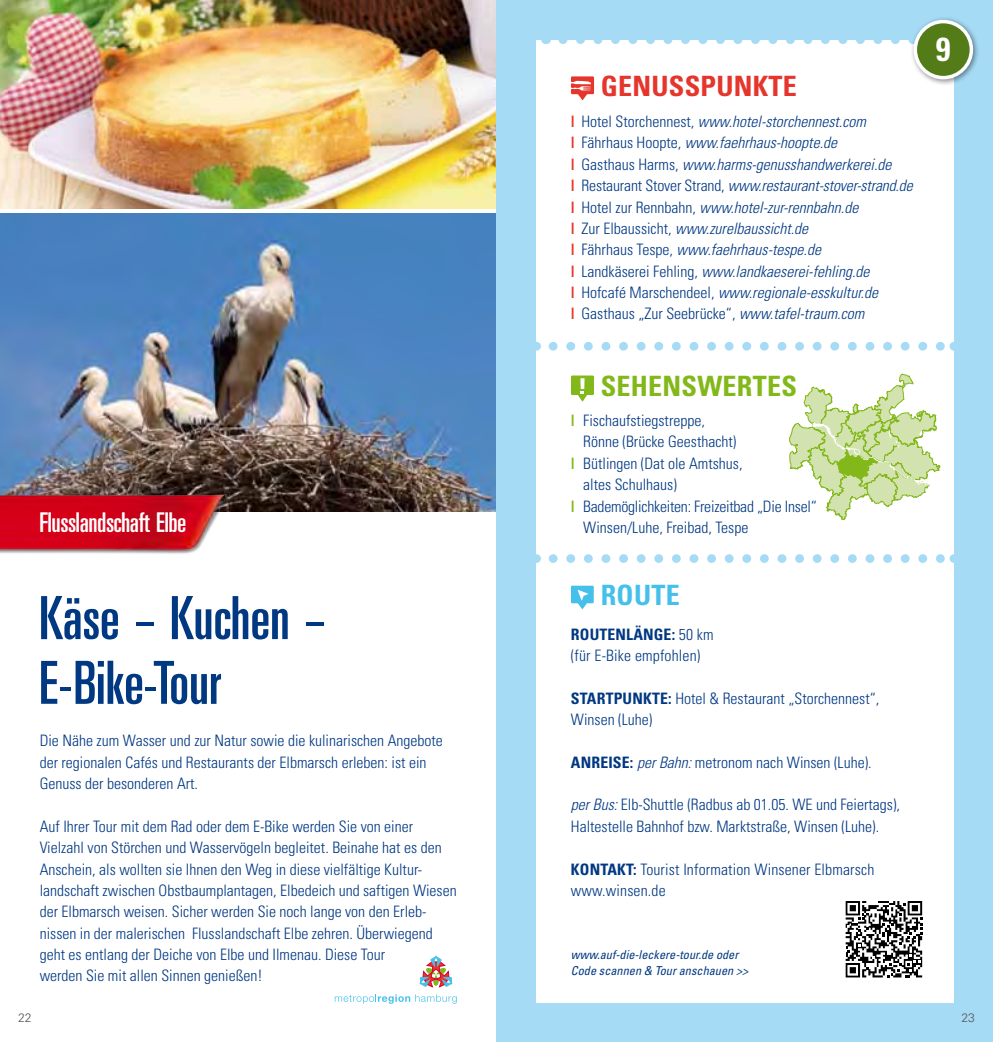
<style>
.page{position:relative;width:993px;height:1042px;background:#fff}
.page>*{position:absolute;margin:0;border:0;box-sizing:border-box;transform-origin:0 0}
.t1{font:61.25px/64.8px "Univers Ultra Condensed BQ";letter-spacing:.01em;color:#003882}
.t2{font:700 condensed 33.25px "Univers";color:#fff}
.t3{font:28px "Univers Ultra Condensed BQ";color:#fff}
.t4{font:700 condensed 28px "Univers";letter-spacing:.01em;color:#e5352c}
.t5{font:700 condensed 28px "Univers";letter-spacing:.01em;color:#83b81a}
.t6{font:700 condensed 28px "Univers";letter-spacing:.01em;color:#45c0eb}
.t7{font:300 condensed 15.75px/21.3px "Univers";color:#003882}
.t8{font:italic 300 condensed 15.75px/21.3px "Univers";color:#003882}
.t9{font:700 condensed 15.75px "Univers";letter-spacing:.01em;color:#003882}
.t10{font:italic condensed 12.25px/15.8px "Univers";color:#003882}
.t11{font:300 12.25px "Univers";color:#58585a}
.s1{font-weight:700;font-style:normal;color:#e5352c}
.s2{font-style:normal}
.s3{font-weight:700;color:#83b81a}
.s4{font-weight:700}
.s5{font-style:italic}
</style>
<div class="page">
<img style="left:0;top:213px;width:496px;height:298px">
<img style="left:0;top:494px;width:268px;height:60px">
<img style="left:0;top:0;width:496px;height:208px">
<svg style="left:420px;top:956px;width:31px;height:31px"></svg>
<svg style="left:335px;top:994px;width:121px;height:10px"></svg>
<div style="left:496px;top:0;width:496px;height:1042px;background:#a5dbf4"></div>
<div style="left:536px;top:40px;width:416px;height:962px;background:#fff"></div>
<svg style="left:571px;top:586px;width:22px;height:23px"></svg>
<svg style="left:845px;top:901px;width:76px;height:76px"></svg>
<svg style="left:553px;top:554px;width:391px;height:9px"></svg>
<svg style="left:553px;top:342px;width:391px;height:9px"></svg>
<svg style="left:562px;top:40px;width:347px;height:4px"></svg>
<svg style="left:571px;top:375px;width:22px;height:27px"></svg>
<svg style="left:571px;top:76px;width:23px;height:24px"></svg>
<svg style="left:789px;top:374px;width:150px;height:146px"></svg>
<div style="left:909px;top:16px;width:70px;height:70px;background:#000;opacity:.45"></div>
<div style="left:915px;top:22px;width:56px;height:56px;background:#537b17;border-radius:50%"></div>
<div style="left:913px;top:20px;width:59px;height:59px;border:4px solid #fff;border-radius:50%"></div>
<h3 class="t3" style="left:40px;top:506px;width:148px">Flusslandschaft Elbe</h3>
<h1 class="t1" style="left:40px;top:587px;width:287px">Käse – Kuchen –<br>E-Bike-Tour</h1>
<p class="t7" style="left:40px;top:730px;width:404px">Die Nähe zum Wasser und zur Natur sowie die kulinarischen Angebote der regionalen Cafés und Restaurants der Elbmarsch erleben: ist ein<br>Genuss der besonderen Art.</p>
<p class="t7" style="left:40px;top:815px;width:418px">Auf Ihrer Tour mit dem Rad oder dem E-Bike werden Sie von einer Vielzahl von Störchen und Wasservögeln begleitet. Beinahe hat es den Anschein, als wollten sie Ihnen den Weg in diese vielfältige Kultur&shy;landschaft zwischen Obstbaumplantagen, Elbedeich und saftigen Wiesen der Elbmarsch weisen. Sicher werden Sie noch lange von den Erleb&shy;nissen in der malerischen Flusslandschaft Elbe zehren. Überwiegend geht es entlang der Deiche von Elbe und Ilmenau. Diese Tour<br>werden Sie mit allen Sinnen genießen!</p>
<p class="t11" style="left:18px;top:1010px;width:15px">22</p>
<h3 class="t4" style="left:600px;top:69px;width:198px">GENUSSPUNKTE</h3>
<p class="t8" style="left:570px;top:111px;width:343px"><span class="s1">|</span> <span class="s2">Hotel Storchennest,</span> www.hotel-storchennest.com<br><span class="s1">|</span> <span class="s2">Fährhaus Hoopte,</span> www.faehrhaus-hoopte.de<br><span class="s1">|</span> <span class="s2">Gasthaus Harms,</span> www.harms-genusshandwerkerei.de<br><span class="s1">|</span> <span class="s2">Restaurant Stover Strand,</span> www.restaurant-stover-strand.de <span class="s1">|</span> <span class="s2">Hotel zur Rennbahn,</span> www.hotel-zur-rennbahn.de<br><span class="s1">|</span> <span class="s2">Zur Elbaussicht,</span> www.zurelbaussicht.de<br><span class="s1">|</span> <span class="s2">Fährhaus Tespe,</span> www.faehrhaus-tespe.de<br><span class="s1">|</span> <span class="s2">Landkäserei Fehling,</span> www.landkaeserei-fehling.de<br><span class="s1">|</span> <span class="s2">Hofcafé Marschendeel,</span> www.regionale-esskultur.de<br><span class="s1">|</span> <span class="s2">Gasthaus „Zur Seebrücke“,</span> www.tafel-traum.com</p>
<h3 class="t5" style="left:600px;top:368px;width:198px">SEHENSWERTES</h3>
<p class="t7" style="left:570px;top:410px;width:135px"><span class="s3">|</span> Fischaufstiegstreppe,</p>
<p class="t7" style="left:583px;top:431px;width:155px">Rönne (Brücke Geesthacht)</p>
<p class="t7" style="left:570px;top:452px;width:173px"><span class="s3">|</span> Bütlingen (Dat ole Amtshus,</p>
<p class="t7" style="left:583px;top:474px;width:95px">altes Schulhaus)</p>
<p class="t7" style="left:570px;top:495px;width:247px"><span class="s3">|</span> Bademöglichkeiten: Freizeitbad „Die Insel“</p>
<p class="t7" style="left:583px;top:516px;width:166px">Winsen/Luhe, Freibad, Tespe</p>
<h3 class="t6" style="left:600px;top:578px;width:80px">ROUTE</h3>
<p class="t9" style="left:570px;top:624px;width:76px">ROUTENLÄNGE</p>
<p class="t7" style="left:570px;top:623px;width:144px;text-indent:101px"><span class="s4">:</span> 50 km (für E-Bike empfohlen)</p>
<p class="t7" style="left:570px;top:687px;width:310px"><span class="s4">STARTPUNKTE:</span> Hotel &amp; Restaurant „Storchennest“,<br>Winsen (Luhe)</p>
<p class="t7" style="left:570px;top:751px;width:302px"><span class="s4">ANREISE:</span> <span class="s5">per Bahn:</span> metronom nach Winsen (Luhe).</p>
<p class="t7" style="left:570px;top:794px;width:330px"><span class="s5">per Bus:</span> Elb-Shuttle (Radbus ab 01.05. WE und Feiertags),<br>Haltestelle Bahnhof bzw. Marktstraße, Winsen (Luhe).</p>
<p class="t9" style="left:570px;top:859px;width:3px">KONTAKT</p>
<p class="t7" style="left:570px;top:858px;width:305px;text-indent:62px"><span class="s4">:</span> Tourist Information Winsener Elbmarsch www.winsen.de</p>
<p class="t10" style="left:570px;top:947px;width:179px">www.auf-die-leckere-tour.de oder<br>Code scannen &amp; Tour anschauen &gt;&gt;</p>
<h2 class="t2" style="left:935px;top:29px;width:16px">9</h2>
<p class="t11" style="left:961px;top:1010px;width:15px">23</p>
</div>
